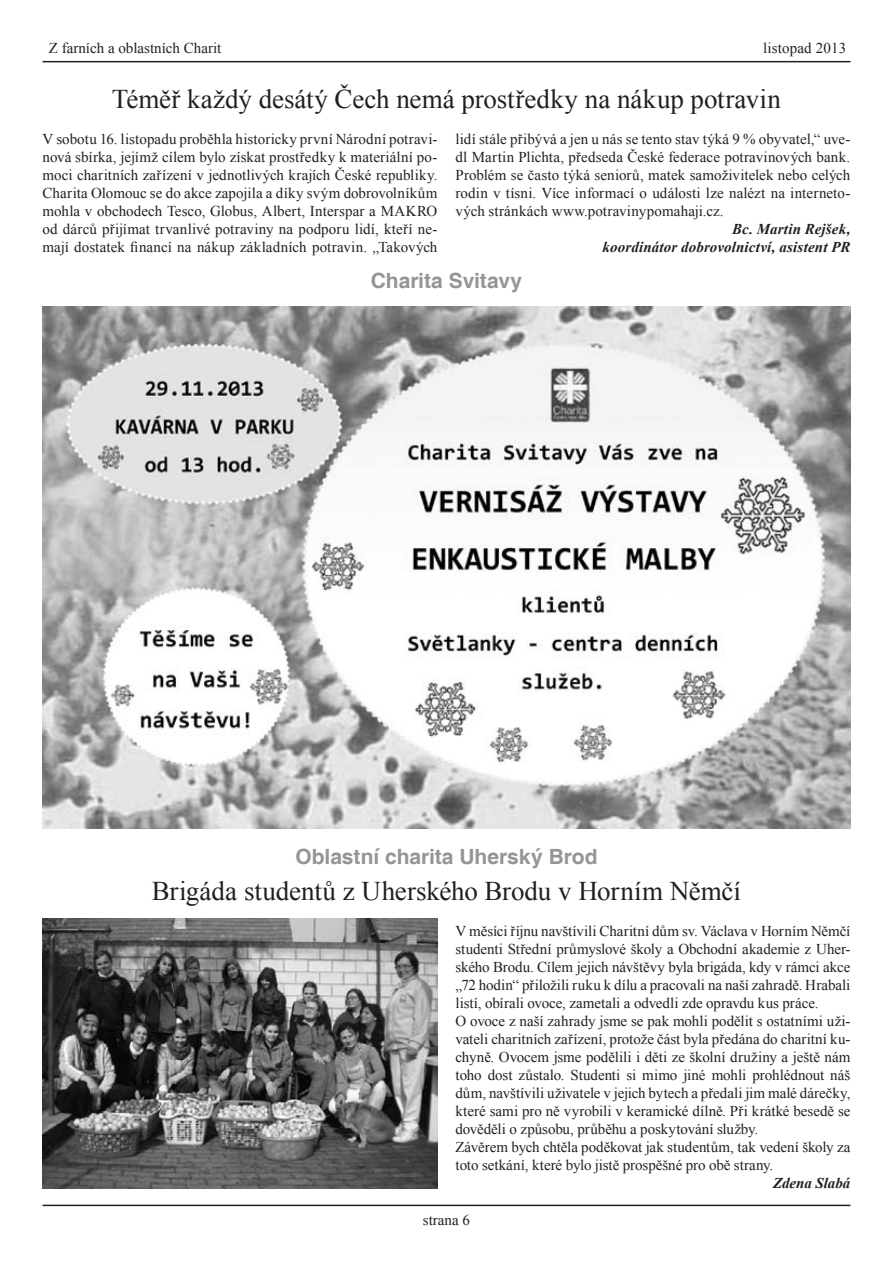
<style>
.page{position:relative;width:893px;height:1263px;background:#fff}
.page>*{position:absolute;margin:0;border:0;box-sizing:border-box;transform-origin:0 0}
.nadpis_text{font:27px "Times New Roman";color:#231f20}
.nadpis_text-2{font:700 21px "Helvetica";color:#939598}
.text{font:15px/18px "Times New Roman";color:#231f20;text-align:justify}
.podpis{font:italic 700 15px "Times New Roman";letter-spacing:.01em;color:#231f20}
</style>
<div class="page">
<hr style="left:43px;top:1205px;width:807px;height:1px;background:#231f20">
<hr style="left:43px;top:61px;width:807px;height:1px;background:#231f20">
<img style="left:43px;top:306px;width:807px;height:522px">
<img style="left:43px;top:918px;width:394px;height:270px">
<p class="text" style="left:49px;top:39px;width:174px">Z farních a oblastních Charit</p>
<p class="nadpis_text" style="left:112px;top:81px;width:671px">Téměř každý desátý Čech nemá prostředky na nákup potravin</p>
<p class="text" style="left:43px;top:130px;width:396px">V sobotu 16. listopadu proběhla historicky první Národní potravi&shy;nová sbírka, jejímž cílem bylo získat prostředky k materiální po&shy;moci charitních zařízení v jednotlivých krajích České republiky.<br>Charita Olomouc se do akce zapojila a díky svým dobrovolníkům mohla v obchodech Tesco, Globus, Albert, Interspar a MAKRO od dárců přijímat trvanlivé potraviny na podporu lidí, kteří ne&shy;mají dostatek financí na nákup základních potravin. „Takových</p>
<p class="text" style="left:455px;top:130px;width:396px">lidí stále přibývá a jen u nás se tento stav týká 9 % obyvatel,“ uve&shy;dl Martin Plichta, předseda České federace potravinových bank.<br>Problém se často týká seniorů, matek samoživitelek nebo celých rodin v tísni. Více informací o události lze nalézt na interneto&shy;vých stránkách www.potravinypomahaji.cz.</p>
<p class="text" style="left:763px;top:39px;width:85px">listopad 2013</p>
<p class="podpis" style="left:732px;top:219px;width:120px">Bc. Martin Rejšek,</p>
<p class="podpis" style="left:603px;top:237px;width:249px">koordinátor dobrovolnictví, asistent PR</p>
<p class="nadpis_text-2" style="left:371px;top:268px;width:153px">Charita Svitavy</p>
<p class="nadpis_text-2" style="left:295px;top:844px;width:304px">Oblastní charita Uherský Brod</p>
<p class="nadpis_text" style="left:152px;top:873px;width:590px">Brigáda studentů z Uherského Brodu v Horním Němčí</p>
<p class="text" style="left:455px;top:922px;width:396px">V měsíci říjnu navštívili Charitní dům sv. Václava v Horním Němčí studenti Střední průmyslové školy a Obchodní akademie z Uher&shy;ského Brodu. Cílem jejich návštěvy byla brigáda, kdy v rámci akce „72 hodin“ přiložili ruku k dílu a pracovali na naší zahradě. Hrabali listí, obírali ovoce, zametali a odvedli zde opravdu kus práce.</p>
<p class="text" style="left:455px;top:1012px;width:396px">O ovoce z naší zahrady jsme se pak mohli podělit s ostatními uži&shy;vateli charitních zařízení, protože část byla předána do charitní ku&shy;chyně. Ovocem jsme podělili i děti ze školní družiny a ještě nám toho dost zůstalo. Studenti si mimo jiné mohli prohlédnout náš dům, navštívili uživatele v jejich bytech a předali jim malé dárečky, které sami pro ně vyrobili v keramické dílně. Při krátké besedě se dověděli o způsobu, průběhu a poskytování služby.</p>
<p class="text" style="left:455px;top:1138px;width:396px">Závěrem bych chtěla poděkovat jak studentům, tak vedení školy za toto setkání, které bylo jistě prospěšné pro obě strany.</p>
<p class="podpis" style="left:773px;top:1173px;width:79px">Zdena Slabá</p>
<p class="text" style="left:423px;top:1210px;width:49px">strana 6</p>
</div>
